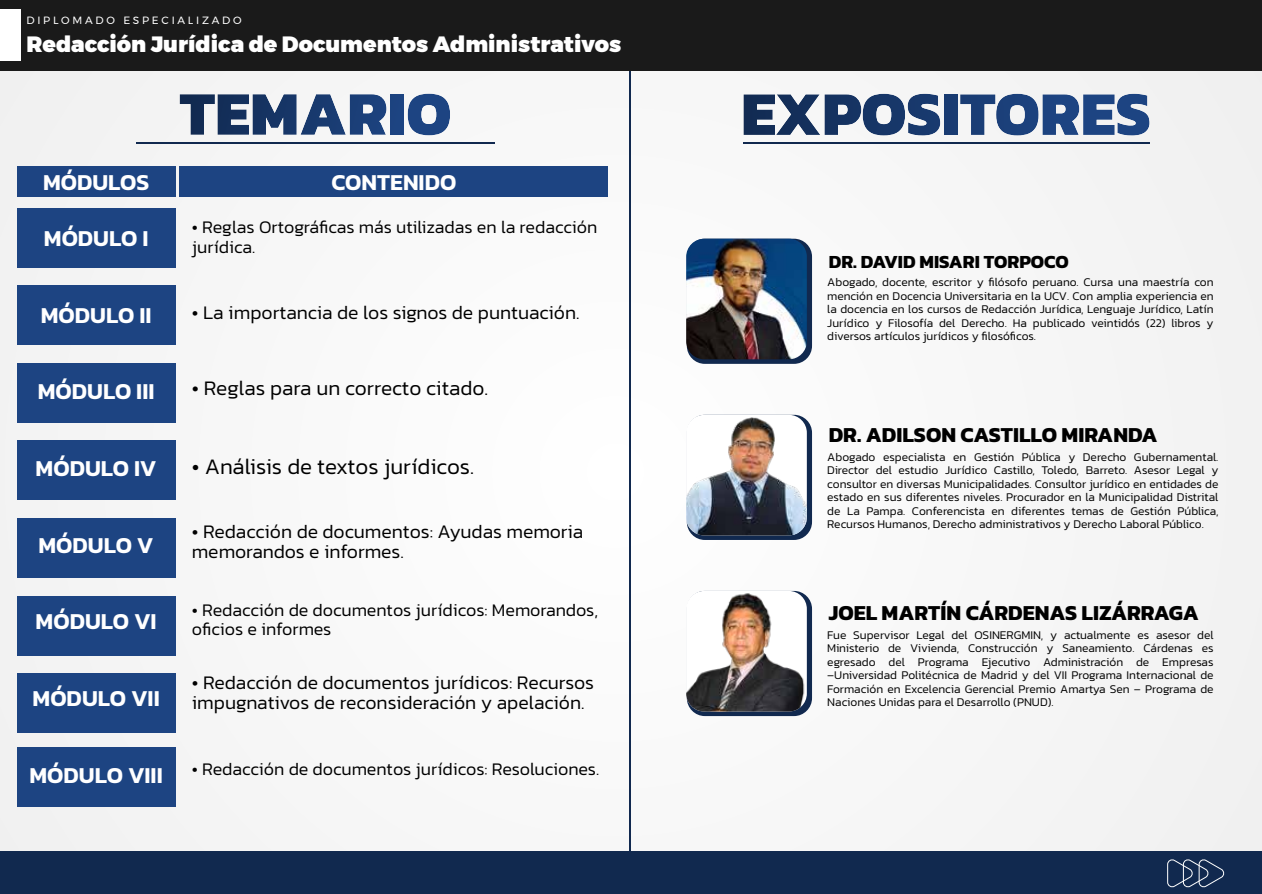
<style>
.page{position:relative;width:1262px;height:894px;background:#f7f7f7}
.page>*{position:absolute;margin:0;border:0;box-sizing:border-box;transform-origin:0 0}
.t1{font:600 23.1px "Kanit";color:#fff}
.t2{font:300 22.5px "Kanit";color:#000}
.t3{font:900 22.05px "Montserrat";color:#fff}
.t4{font:700 21.75px "Kanit";color:#000}
.t5{font:300 21px "Kanit";color:#000}
.t6{font:300 19.5px/19.5px "Kanit";color:#000}
.t7{font:700 18.75px "Kanit";color:#000}
.t8{font:300 18px/19.5px "Kanit";color:#000}
.t9{font:300 12px/13.5px "Kanit";color:#000;text-align:justify}
.t10{font:10.5px "Montserrat";color:#fff}
</style>
<div class="page">
<div style="left:687px;top:239px;width:125px;height:125px;background:#11294f;border-radius:18px"></div>
<div style="left:0;top:851px;width:1262px;height:43px;background:#11294f"></div>
<svg style="left:1167px;top:859px;width:58px;height:29px"></svg>
<svg style="left:180px;top:94px;width:206px;height:41px"></svg>
<div style="left:390px;top:94px;width:14px;height:41px;background:#1d4481"></div>
<svg style="left:407px;top:94px;width:43px;height:41px"></svg>
<div style="left:17px;top:166px;width:158px;height:31px;background:#1d4482"></div>
<div style="left:17px;top:208px;width:158px;height:59px;background:#1d4482"></div>
<div style="left:17px;top:286px;width:158px;height:59px;background:#1d4482"></div>
<div style="left:17px;top:363px;width:158px;height:59px;background:#1d4482"></div>
<div style="left:17px;top:441px;width:158px;height:59px;background:#1d4482"></div>
<div style="left:17px;top:519px;width:158px;height:59px;background:#1d4482"></div>
<div style="left:17px;top:596px;width:158px;height:59px;background:#1d4482"></div>
<div style="left:17px;top:674px;width:158px;height:59px;background:#1d4482"></div>
<div style="left:17px;top:747px;width:158px;height:59px;background:#1d4482"></div>
<div style="left:179px;top:166px;width:429px;height:31px;background:#1d4482"></div>
<hr style="left:136px;top:143px;width:358px;height:1px;background:#11294f">
<hr style="left:743px;top:143px;width:406px;height:1px;background:#11294f">
<hr style="left:629px;top:70px;width:2px;height:824px;background:#11294f">
<svg style="left:743px;top:94px;width:197px;height:42px"></svg>
<div style="left:944px;top:94px;width:13px;height:41px;background:#193b71"></div>
<svg style="left:960px;top:94px;width:189px;height:42px"></svg>
<img style="left:686px;top:239px;width:121px;height:120px">
<div style="left:687px;top:415px;width:125px;height:125px;background:#11294f;border-radius:18px"></div>
<img style="left:686px;top:415px;width:121px;height:120px">
<div style="left:687px;top:591px;width:125px;height:125px;background:#11294f;border-radius:18px"></div>
<img style="left:686px;top:591px;width:121px;height:121px">
<div style="left:0;top:0;width:1262px;height:70px;background:#1a1a1a"></div>
<div style="left:0;top:10px;width:20px;height:51px;background:#fff"></div>
<p class="t10" style="left:26px;top:14px;width:217px">D I P L O M A D O E S P E C I A L I Z A D O</p>
<h3 class="t3" style="left:26px;top:31px;width:596px">Redacción Jurídica de Documentos Administrativos</h3>
<h1 class="t1" style="left:43px;top:168px;width:108px">MÓDULOS</h1>
<h1 class="t1" style="left:331px;top:168px;width:126px">CONTENIDO</h1>
<h3 class="t8" style="left:192px;top:217px;width:407px">• Reglas Ortográficas más utilizadas en la redacción jurídica.</h3>
<h1 class="t1" style="left:44px;top:225px;width:106px">MÓDULO I</h1>
<h1 class="t1" style="left:41px;top:301px;width:112px">MÓDULO II</h1>
<h3 class="t6" style="left:192px;top:305px;width:389px">ï La importancia de los signos de puntuación.</h3>
<h1 class="t1" style="left:38px;top:378px;width:118px">MÓDULO III</h1>
<h3 class="t5" style="left:192px;top:380px;width:298px">ï Reglas para un correcto citado.</h3>
<h1 class="t1" style="left:36px;top:455px;width:123px">MÓDULO IV</h1>
<h2 class="t2" style="left:192px;top:458px;width:284px">ï Análisis de textos jurídicos.</h2>
<h1 class="t1" style="left:38px;top:531px;width:117px">MÓDULO V</h1>
<h3 class="t6" style="left:192px;top:524px;width:393px">ï Redacción de documentos: Ayudas memoria memorandos e informes.</h3>
<h1 class="t1" style="left:36px;top:608px;width:123px">MÓDULO VI</h1>
<h3 class="t8" style="left:192px;top:602px;width:408px">ï Redacción de documentos jurídicos: Memorandos, oficios e informes</h3>
<h1 class="t1" style="left:33px;top:685px;width:129px">MÓDULO VII</h1>
<h3 class="t6" style="left:192px;top:675px;width:404px">ï Redacción de documentos jurídicos: Recursos impugnativos de reconsideración y apelación.</h3>
<h1 class="t1" style="left:30px;top:761px;width:135px">MÓDULO VIII</h1>
<h3 class="t8" style="left:192px;top:761px;width:409px">ï Redacción de documentos jurídicos: Resoluciones.</h3>
<h3 class="t7" style="left:828px;top:251px;width:241px">DR. DAVID MISARI TORPOCO</h3>
<p class="t9" style="left:827px;top:275px;width:388px">Abogado, docente, escritor y filósofo peruano. Cursa una maestría con mención en Docencia Universitaria en la UCV. Con amplia experiencia en la docencia en los cursos de Redacción Jurídica, Lenguaje Jurídico, Latín Jurídico y Filosofía del Derecho. Ha publicado veintidós (22) libros y diversos artículos jurídicos y filosóficos.</p>
<h3 class="t4" style="left:828px;top:422px;width:330px">DR. ADILSON CASTILLO MIRANDA</h3>
<p class="t9" style="left:827px;top:451px;width:393px">Abogado especialista en Gestión Pública y Derecho Gubernamental.<br>Director del estudio Jurídico Castillo, Toledo, Barreto. Asesor Legal y consultor en diversas Municipalidades. Consultor jurídico en entidades de estado en sus diferentes niveles. Procurador en la Municipalidad Distrital de La Pampa. Conferencista en diferentes temas de Gestión Pública, Recursos Humanos, Derecho administrativos y Derecho Laboral Público.</p>
<h3 class="t4" style="left:828px;top:600px;width:372px">JOEL MARTÍN CÁRDENAS LIZÁRRAGA</h3>
<p class="t9" style="left:827px;top:629px;width:388px">Fue Supervisor Legal del OSINERGMIN, y actualmente es asesor del Ministerio de Vivienda, Construcción y Saneamiento. Cárdenas es egresado del Programa Ejecutivo Administración de Empresas –Universidad Politécnica de Madrid y del VII Programa Internacional de Formación en Excelencia Gerencial Premio Amartya Sen – Programa de Naciones Unidas para el Desarrollo (PNUD).</p>
</div>
